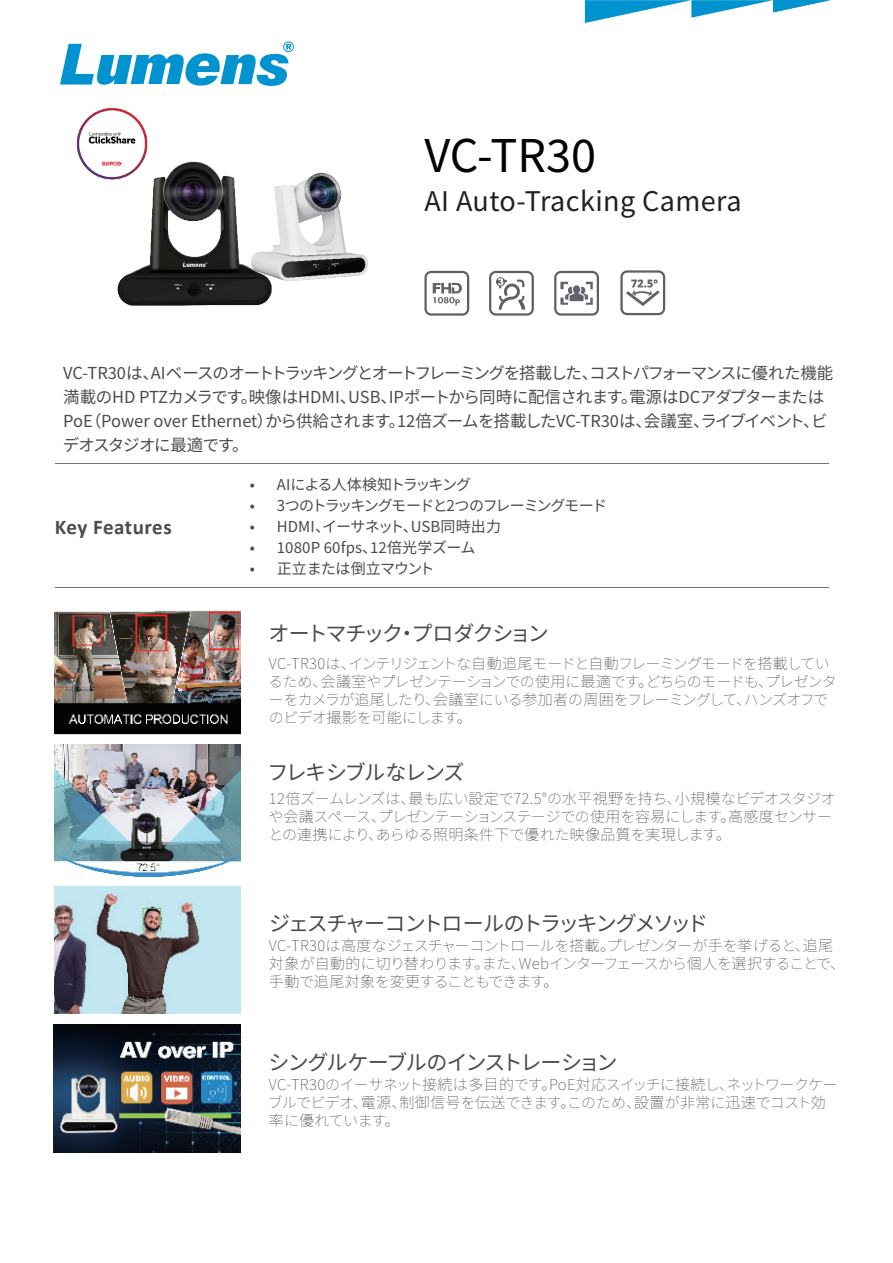
<style>
.page{position:relative;width:893px;height:1263px;background:#fff}
.page>*{position:absolute;margin:0;border:0;box-sizing:border-box;transform-origin:0 0}
.t1{font:45px "Noto Sans CJ Kjp";color:#030303}
.t2{font:27px "Noto Sans CJ Kjp";letter-spacing:.015em;color:#231f20}
.t3{font:21px "Noto Sans CJ Kjp";letter-spacing:-.09em;color:#4c4b4b}
.t4{font:700 21px "Calibri";letter-spacing:.015em;color:#4b4c4d}
.t5{font:16.5px/24px "Noto Sans CJ Kjp";letter-spacing:-.035em;color:#4b4c4d}
.t6{font:100 15px/18px "Noto Sans CJ Kjp";letter-spacing:-.03em;color:#4c4b4b}
.t7{font:15px "Noto Sans CJ Kjp";letter-spacing:.01em;color:#4c4b4b}
.t8{font:15px "Noto Sans CJ Kjp";letter-spacing:-.095em;color:#4c4b4b}
.t9{font:15px "Noto Sans CJ Kjp";letter-spacing:-.07em;color:#4c4b4b}
.t10{font:15px "Noto Sans CJ Kjp";letter-spacing:-.04em;color:#4c4b4b}
</style>
<div class="page">
<hr style="left:55px;top:464px;width:774px;height:1px;background:#777372">
<hr style="left:55px;top:587px;width:774px;height:1px;background:#777372">
<svg style="left:585px;top:0;width:246px;height:23px"></svg>
<svg style="left:60px;top:41px;width:234px;height:45px"></svg>
<img style="left:54px;top:887px;width:187px;height:127px">
<img style="left:54px;top:1025px;width:187px;height:127px">
<img style="left:54px;top:744px;width:187px;height:133px">
<img style="left:54px;top:610px;width:187px;height:125px">
<img style="left:117px;top:161px;width:151px;height:145px">
<img style="left:243px;top:161px;width:125px;height:138px">
<img style="left:76px;top:108px;width:73px;height:72px">
<svg style="left:424px;top:271px;width:45px;height:45px"></svg>
<svg style="left:489px;top:271px;width:45px;height:45px"></svg>
<svg style="left:554px;top:271px;width:45px;height:45px"></svg>
<svg style="left:620px;top:270px;width:45px;height:45px"></svg>
<h1 class="t1" style="left:424px;top:130px;width:173px">VC-TR30</h1>
<h2 class="t2" style="left:424px;top:186px;width:319px">AI Auto-Tracking Camera</h2>
<p class="t5" style="left:63px;top:362px;width:772px">VC-TR30は、AIベースのオートトラッキングとオートフレーミングを搭載した、コストパフォーマンスに優れた機能満載のHD PTZカメラです。映像はHDMI、USB、IPポートから同時に配信されます。電源はDCアダプターまたはPoE（Power over Ethernet）から供給されます。12倍ズームを搭載したVC-TR30は、会議室、ライブイベント、ビデオスタジオに最適です。</p>
<h3 class="t4" style="left:55px;top:512px;width:118px">Key Features</h3>
<p class="t9" style="left:250px;top:476px;width:223px">• AIによる人体検知トラッキング</p>
<p class="t8" style="left:250px;top:497px;width:359px">• 3つのトラッキングモードと2つのフレーミングモード</p>
<p class="t7" style="left:250px;top:518px;width:253px">• HDMI、イーサネット、USB同時出力</p>
<p class="t7" style="left:250px;top:539px;width:227px">• 1080P 60fps、12倍光学ズーム</p>
<p class="t10" style="left:250px;top:560px;width:186px">• 正立または倒立マウント</p>
<h3 class="t3" style="left:269px;top:621px;width:282px">オートマチック・プロダクション</h3>
<p class="t6" style="left:268px;top:655px;width:570px">VC-TR30は、インテリジェントな自動追尾モードと自動フレーミングモードを搭載しているため、会議室やプレゼンテーションでの使用に最適です。どちらのモードも、プレゼンターをカメラが追尾したり、会議室にいる参加者の周囲をフレーミングして、ハンズオフでのビデオ撮影を可能にします。</p>
<h3 class="t3" style="left:267px;top:761px;width:199px">フレキシブルなレンズ</h3>
<p class="t6" style="left:268px;top:790px;width:569px">12倍ズームレンズは、最も広い設定で72.5°の水平視野を持ち、小規模なビデオスタジオや会議スペース、プレゼンテーションステージでの使用を容易にします。高感度センサーとの連携により、あらゆる照明条件下で優れた映像品質を実現します。</p>
<h3 class="t3" style="left:269px;top:911px;width:441px">ジェスチャーコントロールのトラッキングメソッド</h3>
<p class="t6" style="left:269px;top:937px;width:578px">VC-TR30は高度なジェスチャーコントロールを搭載。プレゼンターが手を挙げると、追尾対象が自動的に切り替わります。また、Webインターフェースから個人を選択することで、手動で追尾対象を変更することもできます。</p>
<h3 class="t3" style="left:269px;top:1050px;width:350px">シングルケーブルのインストレーション</h3>
<p class="t6" style="left:268px;top:1076px;width:571px">VC-TR30のイーサネット接続は多目的です。PoE対応スイッチに接続し、ネットワークケーブルでビデオ、電源、制御信号を伝送できます。このため、設置が非常に迅速でコスト効率に優れています。</p>
</div>
